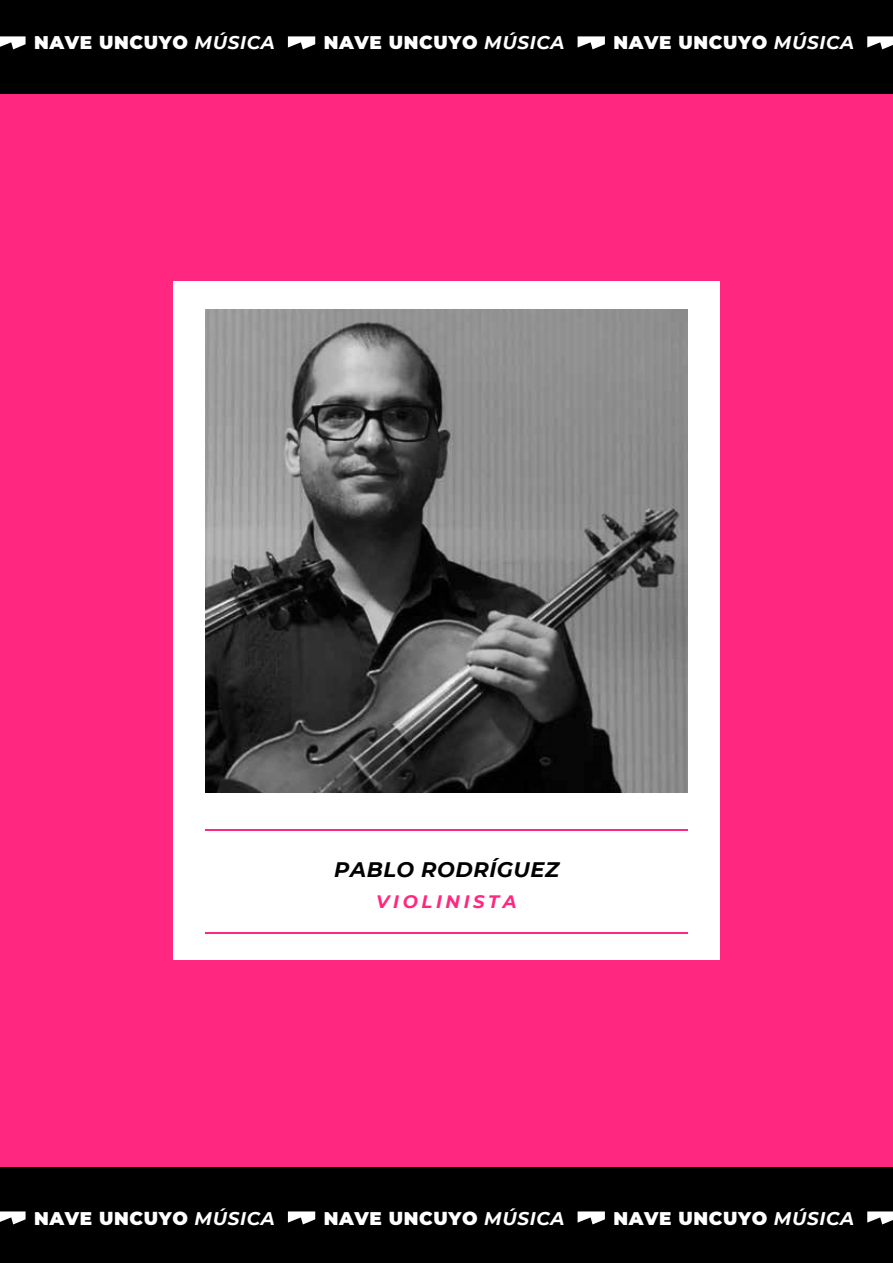
<style>
.page{position:relative;width:893px;height:1263px;background:#ff2780}
.page>*{position:absolute;margin:0;border:0;box-sizing:border-box;transform-origin:0 0}
.t1{font:italic 700 21px "Montserrat";letter-spacing:.025em;color:#000}
.t2{font:900 18.3px "Montserrat";letter-spacing:.035em;color:#fff}
.t3{font:italic 700 18px "Montserrat";letter-spacing:.2em;color:#ff2780}
.s1{font-weight:700;font-style:italic}
</style>
<div class="page">
<div style="left:0;top:0;width:893px;height:94px;background:#000"></div>
<svg style="left:0;top:36px;width:26px;height:13px"></svg>
<svg style="left:288px;top:36px;width:27px;height:13px"></svg>
<svg style="left:578px;top:36px;width:27px;height:13px"></svg>
<svg style="left:867px;top:36px;width:26px;height:13px"></svg>
<div style="left:0;top:1167px;width:893px;height:96px;background:#000"></div>
<svg style="left:0;top:1211px;width:26px;height:13px"></svg>
<svg style="left:288px;top:1211px;width:27px;height:13px"></svg>
<svg style="left:578px;top:1211px;width:27px;height:13px"></svg>
<svg style="left:867px;top:1211px;width:26px;height:13px"></svg>
<div style="left:173px;top:281px;width:547px;height:678px;background:#fff"></div>
<hr style="left:205px;top:932px;width:483px;height:2px;background:#ff2780">
<hr style="left:205px;top:830px;width:483px;height:1px;background:#ff2780">
<svg style="left:205px;top:310px;width:483px;height:482px;background:#666"></svg>
<p class="t2" style="left:34px;top:29px;width:242px">NAVE UNCUYO <span class="s1">MÚSICA</span></p>
<p class="t2" style="left:324px;top:29px;width:242px">NAVE UNCUYO <span class="s1">MÚSICA</span></p>
<p class="t2" style="left:613px;top:29px;width:242px">NAVE UNCUYO <span class="s1">MÚSICA</span></p>
<p class="t1" style="left:334px;top:854px;width:226px">PABLO RODRÍGUEZ</p>
<p class="t3" style="left:376px;top:888px;width:142px">VIOLINISTA</p>
<p class="t2" style="left:34px;top:1204px;width:242px">NAVE UNCUYO <span class="s1">MÚSICA</span></p>
<p class="t2" style="left:324px;top:1204px;width:242px">NAVE UNCUYO <span class="s1">MÚSICA</span></p>
<p class="t2" style="left:613px;top:1204px;width:242px">NAVE UNCUYO <span class="s1">MÚSICA</span></p>
</div>
